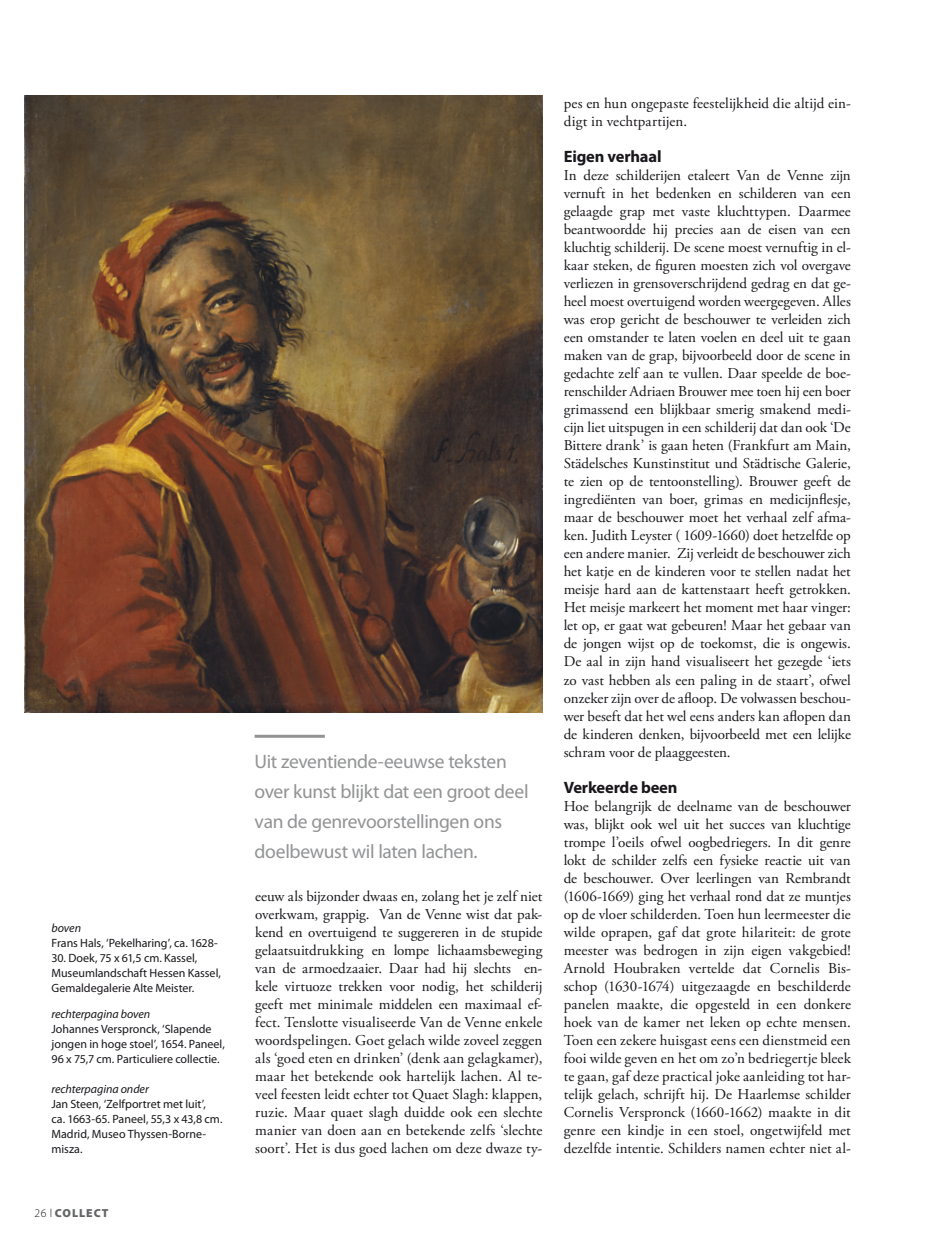
<style>
.page{position:relative;width:936px;height:1251px;background:#fff}
.page>*{position:absolute;margin:0;border:0;box-sizing:border-box;transform-origin:0 0}
.t1{font:19.5px/30px "Myriad Pro";letter-spacing:-.02em;color:#929395}
.t2{font:700 16.5px "Myriad Pro";letter-spacing:-.01em;color:#1a171c}
.t3{font:15px/18px "Adobe Garamond Pro";letter-spacing:.005em;color:#1a171c;text-align:justify}
.t4{font:12px/15px "Myriad Pro";color:#1a171c}
.t5{font:italic 12px "Myriad Pro";letter-spacing:-.005em;color:#1a171c}
.t6{font:900 11.7px "Myriad Pro";letter-spacing:.08em;color:#646567}
.s1{font-weight:300;color:#1a171c}
</style>
<div class="page">
<hr style="left:254px;top:734px;width:71px;height:3px;background:#929395">
<img style="left:25px;top:96px;width:517px;height:616px">
<p class="t5" style="left:51px;top:921px;width:31px">boven</p>
<p class="t4" style="left:51px;top:935px;width:168px">Frans Hals, ‘Pekelharing’, ca. 1628-</p>
<p class="t4" style="left:51px;top:950px;width:171px">30. Doek, 75 x 61,5 cm. Kassel,<br>Museumlandschaft Hessen Kassel,<br>Gemaldegalerie Alte Meister.</p>
<p class="t5" style="left:51px;top:1007px;width:100px">rechterpagina boven</p>
<p class="t4" style="left:51px;top:1021px;width:175px">Johannes Verspronck, ‘Slapende jongen in hoge stoel’, 1654. Paneel,<br>96 x 75,7 cm. Particuliere collectie.</p>
<p class="t5" style="left:51px;top:1082px;width:99px">rechterpagina onder</p>
<p class="t4" style="left:51px;top:1096px;width:172px">Jan Steen, ‘Zelfportret met luit’, ca. 1663-65. Paneel, 55,3 x 43,8 cm.<br>Madrid, Museo Thyssen-Borne&shy;misza.</p>
<p class="t6" style="left:34px;top:1205px;width:75px"><span class="s1">26 l</span> COLLECT</p>
<h1 class="t1" style="left:254px;top:746px;width:275px">Uit zeventiende-eeuwse teksten over kunst blijkt dat een groot deel van de genrevoorstellingen ons doelbewust wil laten lachen.</h1>
<p class="t3" style="left:255px;top:887px;width:289px">eeuw als bijzonder dwaas en, zolang het je zelf niet overkwam, grappig. Van de Venne wist dat pak&shy;kend en overtuigend te suggereren in de stupide gelaatsuitdrukking en lompe lichaamsbeweging van de armoedzaaier. Daar had hij slechts en&shy;kele virtuoze trekken voor nodig, het schilderij geeft met minimale middelen een maximaal ef&shy;fect. Tenslotte visualiseerde Van de Venne enkele woordspelingen. Goet gelach wilde zoveel zeggen als ‘goed eten en drinken’ (denk aan gelagkamer), maar het betekende ook hartelijk lachen. Al te&shy;veel feesten leidt echter tot Quaet Slagh: klappen, ruzie. Maar quaet slagh duidde ook een slechte manier van doen aan en betekende zelfs ‘slechte soort’. Het is dus goed lachen om deze dwaze ty-</p>
<p class="t3" style="left:563px;top:95px;width:289px">pes en hun ongepaste feestelijkheid die altijd ein&shy;digt in vechtpartijen.</p>
<p class="t2" style="left:563px;top:147px;width:99px">Eigen verhaal</p>
<p class="t3" style="left:563px;top:167px;width:289px">In deze schilderijen etaleert Van de Venne zijn vernuft in het bedenken en schilderen van een gelaagde grap met vaste kluchttypen. Daarmee beantwoordde hij precies aan de eisen van een kluchtig schilderij. De scene moest vernuftig in el&shy;kaar steken, de figuren moesten zich vol overgave verliezen in grensoverschrijdend gedrag en dat ge&shy;heel moest overtuigend worden weergegeven. Alles was erop gericht de beschouwer te verleiden zich een omstander te laten voelen en deel uit te gaan maken van de grap, bijvoorbeeld door de scene in gedachte zelf aan te vullen. Daar speelde de boe&shy;renschilder Adriaen Brouwer mee toen hij een boer grimassend een blijkbaar smerig smakend medi&shy;cijn liet uitspugen in een schilderij dat dan ook ‘De Bittere drank’ is gaan heten (Frankfurt am Main, Städelsches Kunstinstitut und Städtische Galerie, te zien op de tentoonstelling). Brouwer geeft de ingrediënten van boer, grimas en medicijnflesje, maar de beschouwer moet het verhaal zelf afma&shy;ken. Judith Leyster ( 1609-1660) doet hetzelfde op een andere manier. Zij verleidt de beschouwer zich het katje en de kinderen voor te stellen nadat het meisje hard aan de kattenstaart heeft getrokken.<br>Het meisje markeert het moment met haar vinger: let op, er gaat wat gebeuren! Maar het gebaar van de jongen wijst op de toekomst, die is ongewis.<br>De aal in zijn hand visualiseert het gezegde ‘iets zo vast hebben als een paling in de staart’, ofwel onzeker zijn over de afloop. De volwassen beschou&shy;wer beseft dat het wel eens anders kan aflopen dan de kinderen denken, bijvoorbeeld met een lelijke schram voor de plaaggeesten.</p>
<p class="t2" style="left:563px;top:777px;width:115px">Verkeerde been</p>
<p class="t3" style="left:563px;top:797px;width:289px">Hoe belangrijk de deelname van de beschouwer was, blijkt ook wel uit het succes van kluchtige trompe l’oeils ofwel oogbedriegers. In dit genre lokt de schilder zelfs een fysieke reactie uit van de beschouwer. Over leerlingen van Rembrandt (1606-1669) ging het verhaal rond dat ze muntjes op de vloer schilderden. Toen hun leermeester die wilde oprapen, gaf dat grote hilariteit: de grote meester was bedrogen in zijn eigen vakgebied!<br>Arnold Houbraken vertelde dat Cornelis Bis&shy;schop (1630-1674) uitgezaagde en beschilderde panelen maakte, die opgesteld in een donkere hoek van de kamer net leken op echte mensen.<br>Toen een zekere huisgast eens een dienstmeid een fooi wilde geven en het om zo’n bedriegertje bleek te gaan, gaf deze practical joke aanleiding tot har&shy;telijk gelach, schrijft hij. De Haarlemse schilder Cornelis Verspronck (1660-1662) maakte in dit genre een kindje in een stoel, ongetwijfeld met dezelfde intentie. Schilders namen echter niet al-</p>
</div>
